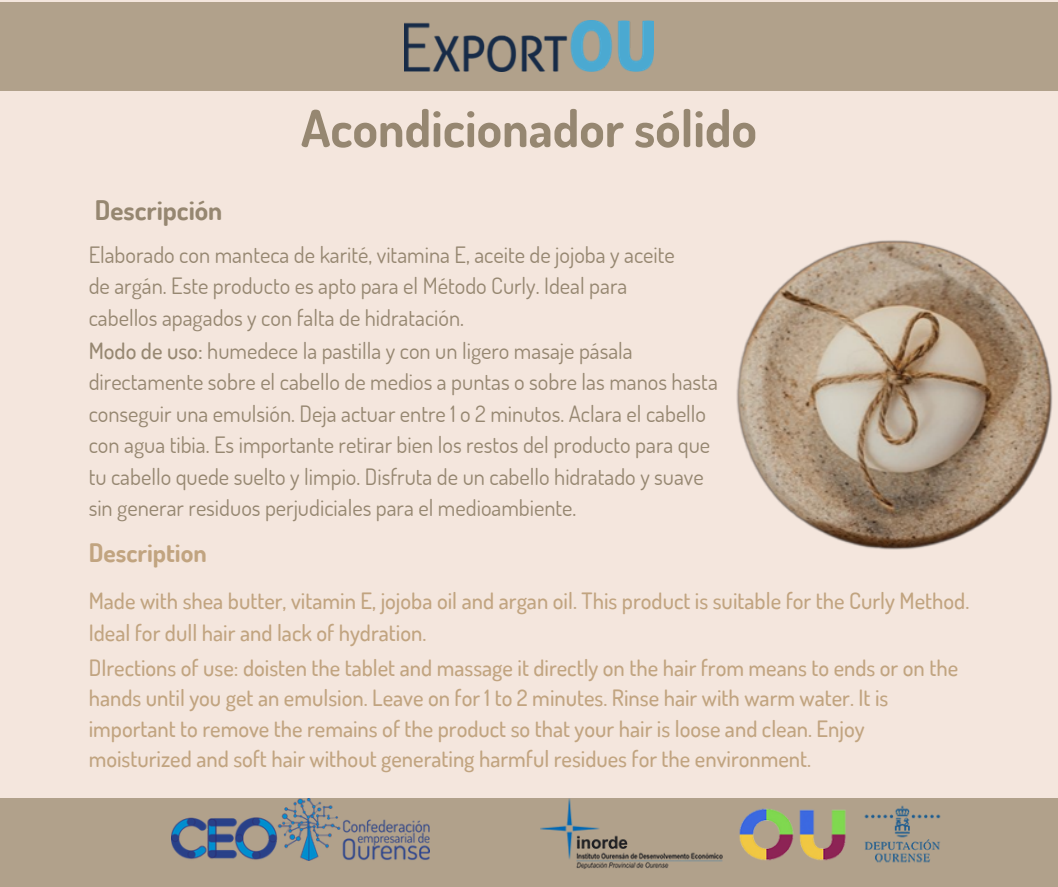
<style>
.page{position:relative;width:1058px;height:887px;background:#fff}
.page>*{position:absolute;margin:0;border:0;box-sizing:border-box;transform-origin:0 0}
.t1{font:700 51px "Dosis";color:#968771}
.t2{font:700 27px "Dosis";color:#968771}
.t3{font:700 25.5px "Dosis";color:#c1a480}
.t4{font:22.5px/31.5px "Dosis";color:#968771}
.t5{font:500 22.5px/30.3px "Dosis";color:#c1a480}
.s1{font-weight:500}
</style>
<div class="page">
<div style="left:0;top:0;width:1058px;height:886px;background:#f4e6dd"></div>
<div style="left:0;top:798px;width:1057px;height:88px;background:#b1a18b"></div>
<img style="left:172px;top:798px;width:257px;height:62px">
<img style="left:541px;top:798px;width:400px;height:71px">
<div style="left:0;top:2px;width:1057px;height:88px;background:#b1a18b"></div>
<img style="left:404px;top:21px;width:250px;height:51px">
<img style="left:736px;top:240px;width:317px;height:310px">
<p class="t2" style="left:95px;top:192px;width:129px">Descripción</p>
<p class="t1" style="left:301px;top:95px;width:457px">Acondicionador sólido</p>
<p class="t4" style="left:89px;top:238px;width:587px">Elaborado con manteca de karité, vitamina E, aceite de jojoba y aceite de argán. Este producto es apto para el Método Curly. Ideal para cabellos apagados y con falta de hidratación.</p>
<p class="t4" style="left:89px;top:334px;width:630px"><span class="s1">Modo de uso:</span> humedece la pastilla y con un ligero masaje pásala directamente sobre el cabello de medios a puntas o sobre las manos hasta conseguir una emulsión. Deja actuar entre 1 o 2 minutos. Aclara el cabello con agua tibia. Es importante retirar bien los restos del producto para que tu cabello quede suelto y limpio. Disfruta de un cabello hidratado y suave sin generar residuos perjudiciales para el medioambiente.</p>
<p class="t3" style="left:89px;top:536px;width:120px">Description</p>
<p class="t5" style="left:89px;top:584px;width:882px;line-height:31.5px">Made with shea butter, vitamin E, jojoba oil and argan oil. This product is suitable for the Curly Method.<br>Ideal for dull hair and lack of hydration.</p>
<p class="t5" style="left:89px;top:651px;width:871px">DIrections of use: doisten the tablet and massage it directly on the hair from means to ends or on the hands until you get an emulsion. Leave on for 1 to 2 minutes. Rinse hair with warm water. It is important to remove the remains of the product so that your hair is loose and clean. Enjoy moisturized and soft hair without generating harmful residues for the environment.</p>
</div>
